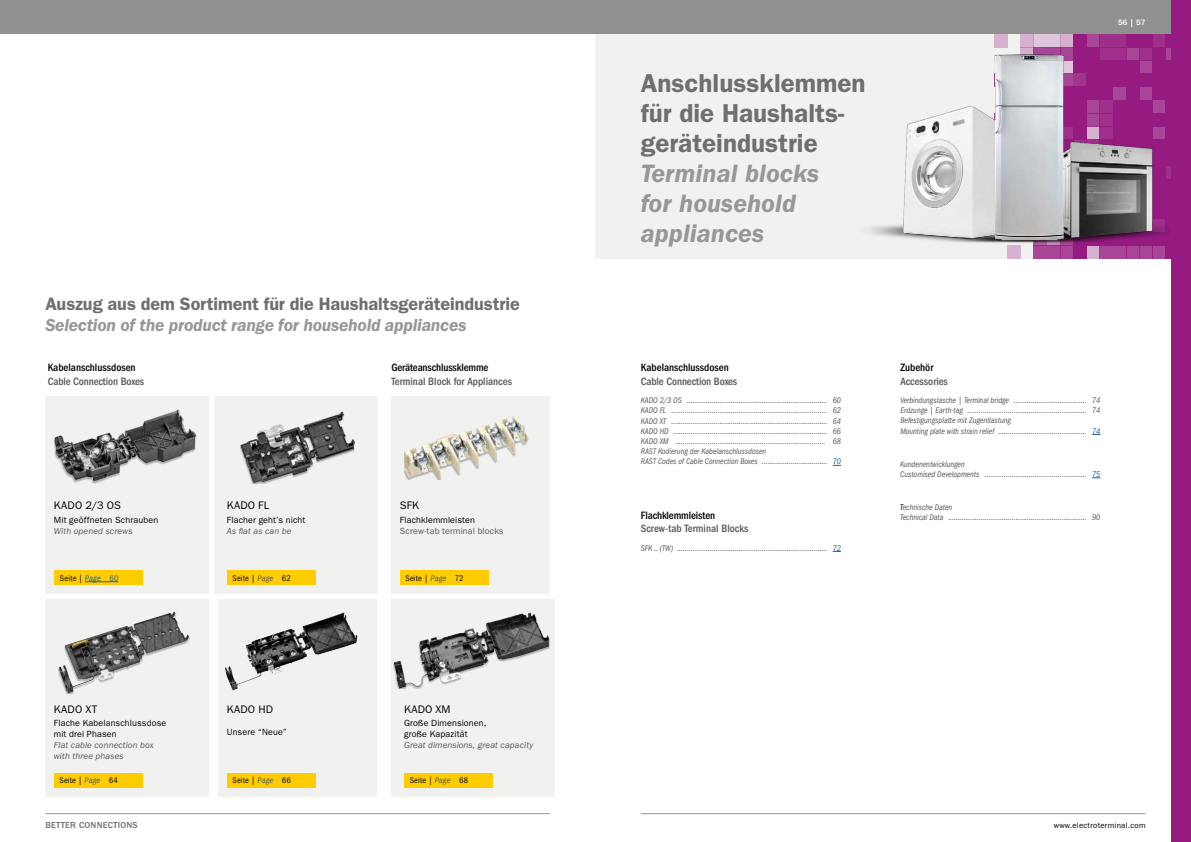
<style>
.page{position:relative;width:1191px;height:842px;background:#fff}
.page>*{position:absolute;margin:0;border:0;box-sizing:border-box;transform-origin:0 0}
.t1{font:600 26px/30px "ITC Franklin Gothic Std";color:#706f6f}
.t2{font:italic 600 26px/30px "ITC Franklin Gothic Std";color:#989797}
.t3{font:600 18px "ITC Franklin Gothic Std";letter-spacing:-.005em;color:#706f6f}
.t4{font:italic 600 18px "ITC Franklin Gothic Std";letter-spacing:-.015em;color:#989797}
.t5{font:500 condensed 11px "ITC Franklin Gothic Std";color:#575756}
.t6{font:500 condensed 11px "ITC Franklin Gothic Std";color:#000}
.t7{font:11px "ITC Franklin Gothic Std";letter-spacing:.015em;color:#000}
.t8{font:9px/11px "ITC Franklin Gothic Std";letter-spacing:.015em;color:#000}
.t9{font:italic 9px/11px "ITC Franklin Gothic Std";letter-spacing:.01em;color:#575756}
.t10{font:9px "ITC Franklin Gothic Std";letter-spacing:.015em;color:#575756}
.t11{font:500 9px "ITC Franklin Gothic Std";letter-spacing:.025em;color:#706f6f}
.t12{font:italic condensed 8.5px/10.2px "ITC Franklin Gothic Std";color:#575756;scale:.95 1}
.t13{font:condensed 8.5px "ITC Franklin Gothic Std";letter-spacing:.025em;color:#000}
.t14{font:8px "ITC Franklin Gothic Std";letter-spacing:.025em;color:#000}
.t15{font:500 8px "ITC Franklin Gothic Std";color:#fff}
.s1{font-style:italic;color:#265b9b}
.s2{color:#265b9b}
.s3{font-style:italic;color:#575756}
.s4{color:#000}
</style>
<div class="page">
<div style="left:0;top:0;width:1053px;height:34px;background:#90908f"></div>
<div style="left:1053px;top:0;width:138px;height:34px;background:#90908f"></div>
<div style="left:595px;top:34px;width:575px;height:224px;background:#f1f1f0"></div>
<img style="left:867px;top:34px;width:304px;height:224px">
<div style="left:45px;top:396px;width:163px;height:197px;background:#f1f1f0"></div>
<div style="left:214px;top:396px;width:163px;height:197px;background:#f1f1f0"></div>
<div style="left:391px;top:600px;width:163px;height:197px;background:#f1f1f0"></div>
<div style="left:45px;top:600px;width:163px;height:197px;background:#f1f1f0"></div>
<div style="left:218px;top:600px;width:159px;height:197px;background:#f1f1f0"></div>
<div style="left:391px;top:396px;width:159px;height:197px;background:#f1f1f0"></div>
<div style="left:227px;top:571px;width:88px;height:14px;background:#fc0"></div>
<div style="left:404px;top:773px;width:88px;height:14px;background:#fc0"></div>
<div style="left:54px;top:773px;width:88px;height:14px;background:#fc0"></div>
<div style="left:227px;top:773px;width:88px;height:14px;background:#fc0"></div>
<div style="left:400px;top:571px;width:88px;height:14px;background:#fc0"></div>
<img style="left:240px;top:411px;width:115px;height:72px">
<div style="left:54px;top:410px;width:142px;height:74px;background:#000;opacity:.3"></div>
<img style="left:54px;top:409px;width:142px;height:72px">
<div style="left:394px;top:613px;width:155px;height:76px;background:#000;opacity:.3"></div>
<img style="left:394px;top:612px;width:136px;height:73px">
<div style="left:58px;top:612px;width:132px;height:82px;background:#000;opacity:.3"></div>
<img style="left:59px;top:611px;width:115px;height:82px">
<img style="left:229px;top:612px;width:115px;height:71px">
<div style="left:404px;top:415px;width:124px;height:65px;background:#000;opacity:.3"></div>
<img style="left:404px;top:415px;width:116px;height:65px">
<div style="left:1171px;top:0;width:20px;height:842px;background:#951b81"></div>
<hr style="left:641px;top:813px;width:504px;height:1px;background:#989797">
<hr style="left:45px;top:813px;width:505px;height:1px;background:#989797">
<div style="left:54px;top:571px;width:89px;height:14px;background:#fc0"></div>
<hr style="left:85px;top:581px;width:33px;height:1px;background:#265b9b">
<h2 class="t3" style="left:45px;top:297px;width:476px">Auszug aus dem Sortiment für die Haushaltsgeräteindustrie</h2>
<h2 class="t4" style="left:45px;top:319px;width:423px">Selection of the product range for household appliances</h2>
<p class="t6" style="left:48px;top:363px;width:89px">Kabelanschlussdosen</p>
<p class="t5" style="left:48px;top:376px;width:98px">Cable Connection Boxes</p>
<p class="t6" style="left:391px;top:363px;width:99px">Geräteanschlussklemme</p>
<p class="t5" style="left:391px;top:376px;width:122px">Terminal Block for Appliances</p>
<p class="t7" style="left:54px;top:502px;width:69px">KADO 2/3 OS</p>
<p class="t8" style="left:54px;top:515px;width:106px">Mit geöffneten Schrauben</p>
<p class="t9" style="left:54px;top:526px;width:80px">With opened screws</p>
<p class="t7" style="left:227px;top:502px;width:44px">KADO FL</p>
<p class="t8" style="left:227px;top:515px;width:80px">Flacher geht’s nicht</p>
<p class="t9" style="left:227px;top:526px;width:66px">As flat as can be</p>
<p class="t7" style="left:400px;top:502px;width:21px">SFK</p>
<p class="t8" style="left:400px;top:515px;width:77px">Flachklemmleisten</p>
<p class="t10" style="left:400px;top:528px;width:105px">Screw-tab terminal blocks</p>
<p class="t13" style="left:60px;top:574px;width:60px">Seite | <span class="s1">Page</span> <span class="s2">60</span></p>
<p class="t13" style="left:232px;top:574px;width:60px">Seite | <span class="s3">Page</span> 62</p>
<p class="t13" style="left:405px;top:574px;width:60px">Seite | <span class="s3">Page</span> 72</p>
<p class="t7" style="left:54px;top:705px;width:45px">KADO XT</p>
<p class="t8" style="left:54px;top:718px;width:114px">Flache Kabelanschlussdose mit drei Phasen</p>
<p class="t9" style="left:54px;top:740px;width:101px">Flat cable connection box with three phases</p>
<p class="t7" style="left:227px;top:705px;width:48px">KADO HD</p>
<p class="t8" style="left:227px;top:727px;width:62px">Unsere “Neue”</p>
<p class="t7" style="left:404px;top:705px;width:48px">KADO XM</p>
<p class="t8" style="left:404px;top:718px;width:84px">Große Dimensionen, große Kapazität</p>
<p class="t9" style="left:404px;top:740px;width:131px">Great dimensions, great capacity</p>
<p class="t13" style="left:59px;top:776px;width:60px">Seite | <span class="s3">Page</span> 64</p>
<p class="t13" style="left:232px;top:776px;width:60px">Seite | <span class="s3">Page</span> 66</p>
<p class="t13" style="left:410px;top:776px;width:60px">Seite | <span class="s3">Page</span> 68</p>
<h1 class="t1" style="left:641px;top:70px;width:226px">Anschlussklemmen für die Haushalts&shy;geräteindustrie</h1>
<h1 class="t2" style="left:641px;top:160px;width:180px">Terminal blocks for household appliances</h1>
<p class="t15" style="left:1118px;top:19px;width:29px">56 | 57</p>
<p class="t6" style="left:641px;top:363px;width:89px">Kabelanschlussdosen</p>
<p class="t5" style="left:641px;top:376px;width:98px">Cable Connection Boxes</p>
<p class="t12" style="left:641px;top:396px;width:212px">KADO 2/3 OS ......................................................................... 60<br>KADO FL ................................................................................. 62<br>KADO XT ................................................................................. 64<br>KADO HD ................................................................................ 66<br>KADO XM .............................................................................. 68<br>RAST Kodierung der Kabelanschlussdosen<br>RAST Codes of Cable Connection Boxes .................................. <span class="s2">70</span></p>
<p class="t6" style="left:641px;top:510px;width:76px">Flachklemmleisten</p>
<p class="t5" style="left:641px;top:524px;width:109px">Screw-tab Terminal Blocks</p>
<p class="t12" style="left:641px;top:543px;width:212px">SFK .. (TW) .............................................................................. <span class="s2">72</span></p>
<p class="t6" style="left:900px;top:363px;width:34px">Zubehör</p>
<p class="t5" style="left:900px;top:376px;width:49px">Accessories</p>
<p class="t12" style="left:900px;top:396px;width:212px">Verbindungslasche | Terminal bridge ...................................... 74<br>Erdzunge | Earth-tag .............................................................. 74<br>Befestigungsplatte mit Zugentlastung<br>Mounting plate with strain relief .............................................. <span class="s2">74</span></p>
<p class="t12" style="left:900px;top:459px;width:212px">Kundenentwicklungen<br>Customised Developments ..................................................... <span class="s2">75</span></p>
<p class="t12" style="left:900px;top:503px;width:212px"><span class="s4">T</span>echnische Daten<br>Technical Data ........................................................................ 90</p>
<p class="t11" style="left:45px;top:820px;width:94px">BETTER CONNECTIONS</p>
<p class="t14" style="left:1053px;top:821px;width:93px">www.electroterminal.com</p>
</div>
